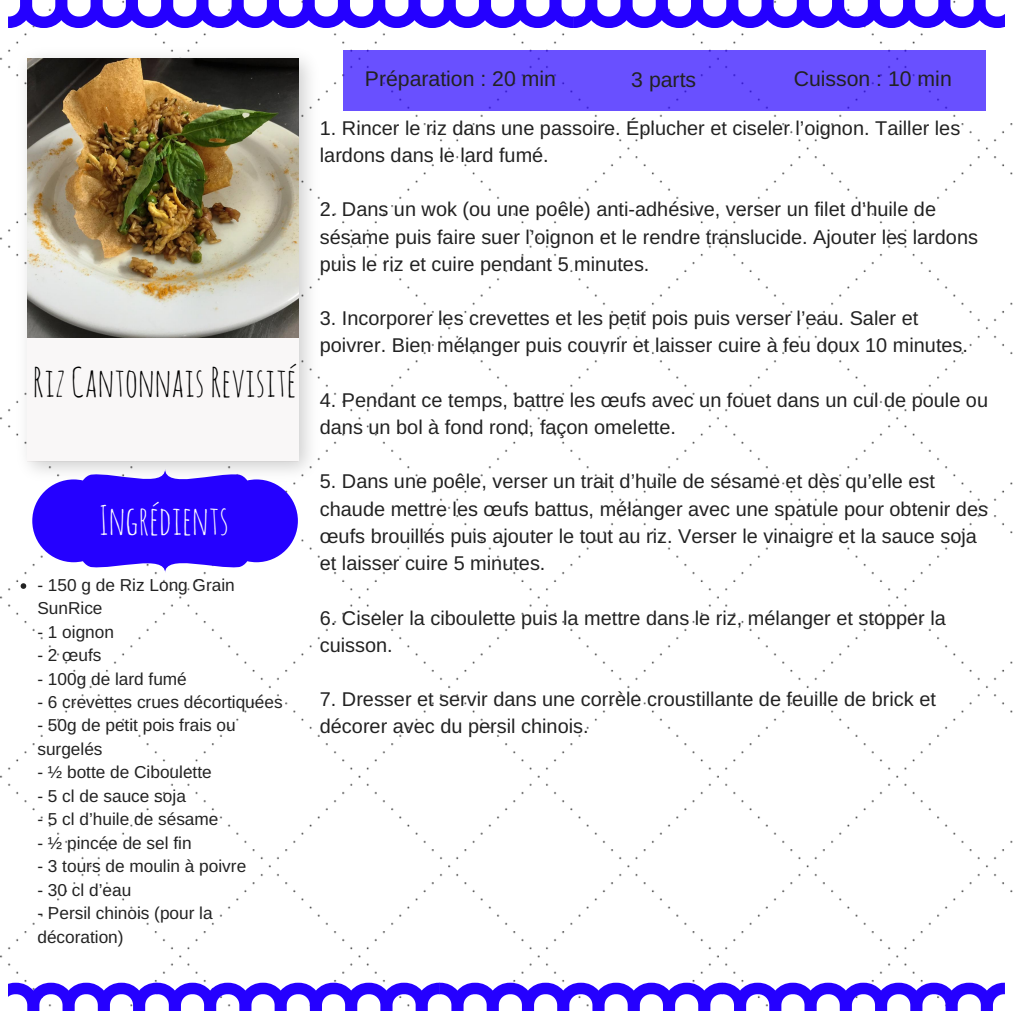
<style>
.page{position:relative;width:1013px;height:1012px;background:#fff}
.page>*{position:absolute;margin:0;border:0;box-sizing:border-box;transform-origin:0 0}
.t1{font:39.75px "Amatic SC";color:#000}
.t2{font:39.75px "Amatic SC";color:#fff}
.t3{font:21.25px "Arimo";color:#222}
.t4{font:19.88px/27.2px "Arimo";color:#222}
.t5{font:17.25px/23.5px "Arimo";color:#222}
</style>
<div class="page">
<img style="left:0;top:14px;width:1012px;height:997px">
<img style="left:9px;top:39px;width:318px;height:450px">
<div style="left:27px;top:58px;width:272px;height:403px;background:#f9f7f7"></div>
<img style="left:27px;top:58px;width:272px;height:279px">
<svg style="left:8px;top:0;width:996px;height:28px"></svg>
<svg style="left:8px;top:982px;width:996px;height:28px"></svg>
<svg style="left:32px;top:468px;width:266px;height:104px"></svg>
<div style="left:344px;top:50px;width:641px;height:61px;background:#6950ff"></div>
<svg style="left:21px;top:583px;width:5px;height:5px"></svg>
<h1 class="t1" style="left:33px;top:356px;width:265px">RizCantonnaisRevisité</h1>
<h1 class="t2" style="left:99px;top:495px;width:131px">Ingrédients</h1>
<p class="t5" style="left:37px;top:573px;width:199px">- 150 g de Riz Long Grain<br>SunRice</p>
<p class="t5" style="left:37px;top:619px;width:78px">- 1 oignon</p>
<p class="t5" style="left:37px;top:643px;width:66px">- 2 œufs</p>
<p class="t5" style="left:37px;top:666px;width:151px">- 100g de lard fumé</p>
<p class="t5" style="left:37px;top:690px;width:247px">- 6 crevettes crues décortiquées</p>
<p class="t5" style="left:37px;top:713px;width:200px">- 50g de petit pois frais ou surgelés</p>
<p class="t5" style="left:37px;top:760px;width:176px">- ½ botte de Ciboulette</p>
<p class="t5" style="left:37px;top:784px;width:150px">- 5 cl de sauce soja</p>
<p class="t5" style="left:37px;top:807px;width:182px">- 5 cl d’huile de sésame</p>
<p class="t5" style="left:37px;top:830px;width:156px">- ½ pincée de sel fin</p>
<p class="t5" style="left:37px;top:854px;width:210px">- 3 tours de moulin à poivre</p>
<p class="t5" style="left:37px;top:877px;width:95px">- 30 cl d’eau</p>
<p class="t5" style="left:37px;top:901px;width:177px">- Persil chinois (pour la décoration)</p>
<p class="t3" style="left:365px;top:67px;width:193px">Préparation : 20 min</p>
<p class="t3" style="left:631px;top:68px;width:66px">3 parts</p>
<p class="t3" style="left:793px;top:67px;width:159px">Cuisson : 10 min</p>
<p class="t4" style="left:320px;top:114px;width:642px">1. Rincer le riz dans une passoire. Éplucher et ciseler l’oignon. Tailler les lardons dans le lard fumé.</p>
<p class="t4" style="left:320px;top:196px;width:659px">2. Dans un wok (ou une poêle) anti-adhésive, verser un filet d’huile de sésame puis faire suer l’oignon et le rendre translucide. Ajouter les lardons puis le riz et cuire pendant 5 minutes.</p>
<p class="t4" style="left:320px;top:304px;width:649px">3. Incorporer les crevettes et les petit pois puis verser l’eau. Saler et poivrer. Bien mélanger puis couvrir et laisser cuire à feu doux 10 minutes.</p>
<p class="t4" style="left:320px;top:386px;width:669px">4. Pendant ce temps, battre les œufs avec un fouet dans un cul de poule ou dans un bol à fond rond, façon omelette.</p>
<p class="t4" style="left:320px;top:468px;width:669px">5. Dans une poêle, verser un trait d’huile de sésame et dès qu’elle est chaude mettre les œufs battus, mélanger avec une spatule pour obtenir des œufs brouillés puis ajouter le tout au riz. Verser le vinaigre et la sauce soja et laisser cuire 5 minutes.</p>
<p class="t4" style="left:320px;top:604px;width:627px">6. Ciseler la ciboulette puis la mettre dans le riz, mélanger et stopper la cuisson.</p>
<p class="t4" style="left:320px;top:685px;width:617px">7. Dresser et servir dans une corrèle croustillante de feuille de brick et décorer avec du persil chinois.</p>
</div>
